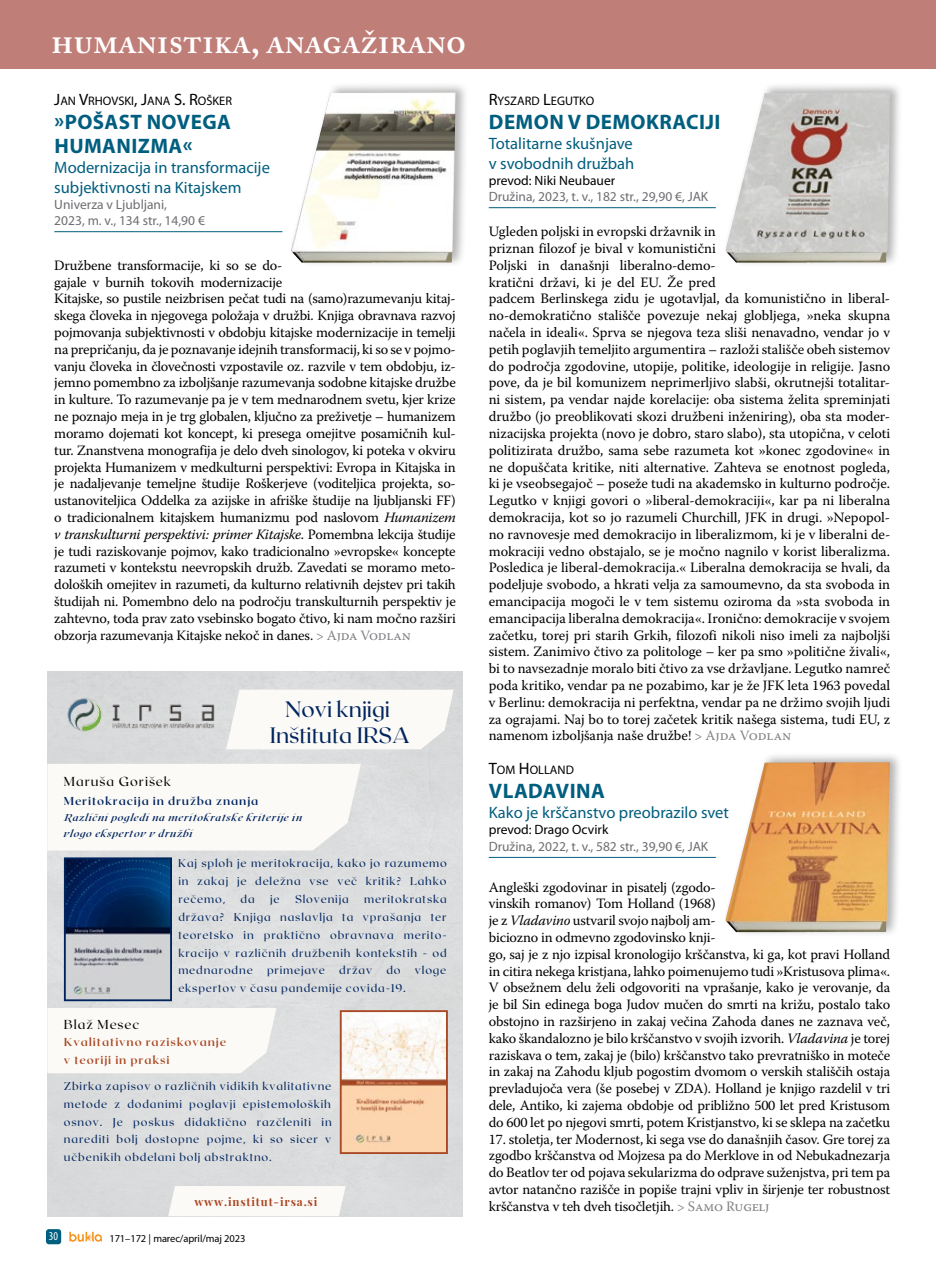
<style>
.page{position:relative;width:936px;height:1263px;background:#fff}
.page>*{position:absolute;margin:0;border:0;box-sizing:border-box;transform-origin:0 0}
.t1{font:600 34.5px "Adobe Caslon Pro";color:#fff}
.t2{font:22.2px/26px "Roxborough CF";color:#00245e;text-align:center}
.t3{font:700 21px/24px "Myriad Pro";letter-spacing:.02em;color:#005e7f}
.t4{font:16.5px/19.8px "Myriad Pro";color:#005e7f}
.t5{font:14.25px/16.8px "Warnock Pro";letter-spacing:-.015em;color:#000}
.t6{font:13.5px/16.2px "Myriad Pro";color:#6d6e71}
.t7{font:13.5px "Myriad Pro";color:#000}
.t8{font:13.05px "Roxborough CF";letter-spacing:.075em;color:#000}
.t9{font:12.3px "Myriad Pro";color:#000}
.t10{font:condensed 12px "Myriad Pro";color:#fff}
.t11{font:700 11.55px/18.1px "Roxborough CF";letter-spacing:.075em;color:#a94824}
.t12{font:700 11.55px "Roxborough CF";letter-spacing:.075em;color:#00245e}
.t13{font:700 11.55px "Playfair Display";letter-spacing:.075em;color:#a94824}
.t14{font:11.25px/17.9px "Roxborough CF";letter-spacing:.075em;color:#00245e;text-align:justify}
.t15{font:10.5px "Myriad Pro";letter-spacing:-.01em;color:#000}
.t16{font:italic 700 10.05px/15.8px "Roxborough CF";letter-spacing:.075em;color:#00245e}
.s1{font-size:16.5px}
.s2{font-style:italic}
.s3{color:#808285}
</style>
<div class="page">
<div style="left:46px;top:1229px;width:15px;height:15px;background:#005e7f;border-radius:3px"></div>
<svg style="left:69px;top:1232px;width:33px;height:10px"></svg>
<div style="left:0;top:0;width:935px;height:68px;background:#c07e78"></div>
<hr style="left:54px;top:231px;width:228px;height:1px;background:#005e7f">
<hr style="left:488px;top:207px;width:227px;height:1px;background:#005e7f">
<div style="left:288px;top:82px;width:181px;height:186px;background:#000;opacity:.3"></div>
<img style="left:291px;top:93px;width:162px;height:170px">
<div style="left:723px;top:82px;width:180px;height:186px;background:#000;opacity:.3"></div>
<img style="left:725px;top:93px;width:162px;height:170px">
<img style="left:64px;top:695px;width:154px;height:49px">
<svg style="left:340px;top:1010px;width:108px;height:144px"></svg>
<svg style="left:64px;top:857px;width:108px;height:144px;background:#5a6f8e"></svg>
<svg style="left:226px;top:690px;width:227px;height:59px"></svg>
<div style="left:47px;top:764px;width:314px;height:86px;background:#fcfaf6"></div>
<div style="left:47px;top:1008px;width:229px;height:65px;background:#fcfaf6"></div>
<div style="left:168px;top:1186px;width:177px;height:30px;background:#fcfaf6"></div>
<hr style="left:488px;top:857px;width:227px;height:1px;background:#005e7f">
<div style="left:723px;top:751px;width:180px;height:186px;background:#000;opacity:.3"></div>
<img style="left:725px;top:762px;width:162px;height:170px">
<h1 class="t1" style="left:51px;top:21px;width:416px">humanistika, anagažirano</h1>
<p class="t9" style="left:54px;top:93px;width:179px"><span class="s1">J</span>AN <span class="s1">V</span>RHOVSKI<span class="s1">, J</span>ANA <span class="s1">S. R</span>OŠKER</p>
<h3 class="t3" style="left:54px;top:109px;width:178px">»POŠAST NOVEGA<br>HUMANIZMA«</h3>
<p class="t4" style="left:54px;top:157px;width:217px">Modernizacija in transformacije subjektivnosti na Kitajskem</p>
<p class="t6" style="left:54px;top:196px;width:152px">Univerza v Ljubljani,<br>2023, m. v., 134 str., 14,90 €</p>
<p class="t5" style="left:54px;top:257px;width:403px">Družbene transformacije, ki so se do-<br>gajale v burnih tokovih modernizacije<br>Kitajske, so pustile neizbrisen pečat tudi na (samo)razumevanju kitaj&shy;skega človeka in njegovega položaja v družbi. Knjiga obravnava razvoj pojmovanja subjektivnosti v obdobju kitajske modernizacije in temelji na prepričanju, da je poznavanje idejnih transformacij, ki so se v pojmo&shy;vanju človeka in človečnosti vzpostavile oz. razvile v tem obdobju, iz&shy;jemno pomembno za izboljšanje razumevanja sodobne kitajske družbe in kulture. To razumevanje pa je v tem mednarodnem svetu, kjer krize ne poznajo meja in je trg globalen, ključno za preživetje – humanizem moramo dojemati kot koncept, ki presega omejitve posamičnih kul&shy;tur. Znanstvena monografija je delo dveh sinologov, ki poteka v okviru projekta Humanizem v medkulturni perspektivi: Evropa in Kitajska in je nadaljevanje temeljne študije Roškerjeve (voditeljica projekta, so&shy;ustanoviteljica Oddelka za azijske in afriške študije na ljubljanski FF) o tradicionalnem kitajskem humanizmu pod naslovom <span class="s2">Humanizem v transkulturni perspektivi: primer Kitajske</span>. Pomembna lekcija študije je tudi raziskovanje pojmov, kako tradicionalno »evropske« koncepte razumeti v kontekstu neevropskih družb. Zavedati se moramo meto&shy;doloških omejitev in razumeti, da kulturno relativnih dejstev pri takih študijah ni. Pomembno delo na področju transkulturnih perspektiv je zahtevno, toda prav zato vsebinsko bogato čtivo, ki nam močno razširi obzorja razumevanja Kitajske nekoč in danes. <span class="s3">&gt; Ajda Vodlan</span></p>
<h2 class="t2" style="left:270px;top:696px;width:142px">Novi knjigi<br>Inštituta IRSA</h2>
<p class="t8" style="left:64px;top:773px;width:109px">Maruša Gorišek</p>
<p class="t12" style="left:64px;top:794px;width:196px">Meritokracija in družba znanja</p>
<p class="t16" style="left:64px;top:810px;width:240px">Različni pogledi na meritokratske kriterije in vlogo ekspertov v družbi</p>
<p class="t14" style="left:178px;top:854px;width:270px">Kaj sploh je meritokracija, kako jo razumemo in zakaj je deležna vse več kritik? Lahko rečemo,</p>
<p class="t14" style="left:178px;top:890px;width:270px;text-indent:186px">meritokratska država? Knjiga naslavlja ta vprašanja ter teoretsko in praktično obravnava merito&shy;kracijo v različnih družbenih kontekstih - od mednarodne</p>
<p class="t14" style="left:240px;top:890px;width:16px">da</p>
<p class="t14" style="left:270px;top:890px;width:11px">je</p>
<p class="t14" style="left:295px;top:890px;width:55px">Slovenija</p>
<p class="t14" style="left:267px;top:961px;width:59px">primejave</p>
<p class="t14" style="left:339px;top:961px;width:34px">držav</p>
<p class="t14" style="left:386px;top:961px;width:16px">do</p>
<p class="t14" style="left:415px;top:961px;width:33px">vloge</p>
<p class="t14" style="left:178px;top:979px;width:229px">ekspertov v času pandemije covida-19.</p>
<p class="t8" style="left:64px;top:1015px;width:77px">Blaž Mesec</p>
<p class="t11" style="left:64px;top:1032px;width:164px">Kvalitativno raziskovanje v teoriji in praksi</p>
<p class="t14" style="left:64px;top:1077px;width:269px">Zbirka zapisov o različnih vidikih kvalitativne metode z dodanimi poglavji epistemoloških osnov. Je poskus didaktično razčleniti in narediti bolj dostopne pojme, ki so sicer v učbenikih obdelani bolj abstraktno.</p>
<p class="t13" style="left:194px;top:1193px;width:125px">www.institut-irsa.si</p>
<p class="t10" style="left:49px;top:1229px;width:11px">30</p>
<p class="t15" style="left:109px;top:1232px;width:138px">171–172 | marec/april/maj 2023</p>
<p class="t9" style="left:488px;top:93px;width:107px"><span class="s1">R</span>YSZARD <span class="s1">L</span>EGUTKO</p>
<h3 class="t3" style="left:489px;top:109px;width:233px">DEMON V DEMOKRACIJI</h3>
<p class="t4" style="left:488px;top:133px;width:147px">Totalitarne skušnjave v svobodnih družbah</p>
<p class="t7" style="left:488px;top:172px;width:128px">prevod: Niki Neubauer</p>
<p class="t6" style="left:488px;top:188px;width:221px">Družina, 2023, t. v., 182 str., 29,90 €, JAK</p>
<p class="t5" style="left:488px;top:223px;width:403px">Ugleden poljski in evropski državnik in<br>priznan filozof je bival v komunistični<br>Poljski in današnji liberalno-demo-<br>kratični državi, ki je del EU. Že pred<br>padcem Berlinskega zidu je ugotavljal, da komunistično in liberal&shy;no-demokratično stališče povezuje nekaj globljega, »neka skupna načela in ideali«. Sprva se njegova teza sliši nenavadno, vendar jo v petih poglavjih temeljito argumentira – razloži stališče obeh sistemov do področja zgodovine, utopije, politike, ideologije in religije. Jasno pove, da je bil komunizem neprimerljivo slabši, okrutnejši totalitar&shy;ni sistem, pa vendar najde korelacije: oba sistema želita spreminjati družbo (jo preoblikovati skozi družbeni inženiring), oba sta moder&shy;nizacijska projekta (novo je dobro, staro slabo), sta utopična, v celoti politizirata družbo, sama sebe razumeta kot »konec zgodovine« in ne dopuščata kritike, niti alternative. Zahteva se enotnost pogleda, ki je vseobsegajoč – poseže tudi na akademsko in kulturno področje.<br>Legutko v knjigi govori o »liberal-demokraciji«, kar pa ni liberalna demokracija, kot so jo razumeli Churchill, JFK in drugi. »Nepopol&shy;no ravnovesje med demokracijo in liberalizmom, ki je v liberalni de&shy;mokraciji vedno obstajalo, se je močno nagnilo v korist liberalizma.<br>Posledica je liberal-demokracija.« Liberalna demokracija se hvali, da podeljuje svobodo, a hkrati velja za samoumevno, da sta svoboda in emancipacija mogoči le v tem sistemu oziroma da »sta svoboda in emancipacija liberalna demokracija«. Ironično: demokracije v svojem začetku, torej pri starih Grkih, filozofi nikoli niso imeli za najboljši sistem. Zanimivo čtivo za politologe – ker pa smo »politične živali«, bi to navsezadnje moralo biti čtivo za vse državljane. Legutko namreč poda kritiko, vendar pa ne pozabimo, kar je že JFK leta 1963 povedal v Berlinu: demokracija ni perfektna, vendar pa ne držimo svojih ljudi za ograjami. Naj bo to torej začetek kritik našega sistema, tudi EU, z namenom izboljšanja naše družbe! <span class="s3">&gt; Ajda Vodlan</span></p>
<p class="t9" style="left:488px;top:763px;width:87px"><span class="s1">T</span>OM <span class="s1">H</span> OLLAND</p>
<h3 class="t3" style="left:489px;top:779px;width:117px">VLADAVINA</h3>
<p class="t4" style="left:488px;top:802px;width:242px">Kako je krščanstvo preobrazilo svet</p>
<p class="t7" style="left:488px;top:821px;width:121px">prevod: Drago Ocvirk</p>
<p class="t6" style="left:488px;top:838px;width:221px">Družina, 2022, t. v., 582 str., 39,90 €, JAK</p>
<p class="t5" style="left:488px;top:878px;width:403px">Angleški zgodovinar in pisatelj (zgodo-<br>vinskih romanov) Tom Holland (1968)<br>je z <span class="s2">Vladavino</span> ustvaril svojo najbolj am-<br>biciozno in odmevno zgodovinsko knji-<br>go, saj je z njo izpisal kronologijo krščanstva, ki ga, kot pravi Holland in citira nekega kristjana, lahko poimenujemo tudi »Kristusova plima«.<br>V obsežnem delu želi odgovoriti na vprašanje, kako je verovanje, da je bil Sin edinega boga Judov mučen do smrti na križu, postalo tako obstojno in razširjeno in zakaj večina Zahoda danes ne zaznava več, kako škandalozno je bilo krščanstvo v svojih izvorih. <span class="s2">Vladavina</span> je torej raziskava o tem, zakaj je (bilo) krščanstvo tako prevratniško in moteče in zakaj na Zahodu kljub pogostim dvomom o verskih stališčih ostaja prevladujoča vera (še posebej v ZDA). Holland je knjigo razdelil v tri dele, Antiko, ki zajema obdobje od približno 500 let pred Kristusom do 600 let po njegovi smrti, potem Kristjanstvo, ki se sklepa na začetku</p>
<p class="t5" style="left:488px;top:1130px;width:403px;text-align:justify">17. stoletja, ter Modernost, ki sega vse do današnjih časov. Gre torej za zgodbo krščanstva od Mojzesa pa do Merklove in od Nebukadnezarja do Beatlov ter od pojava sekularizma do odprave suženjstva, pri tem pa avtor natančno razišče in popiše trajni vpliv in širjenje ter robustnost krščanstva v teh dveh tisočletjih. <span class="s3">&gt; Samo Rugelj</span></p>
</div>
